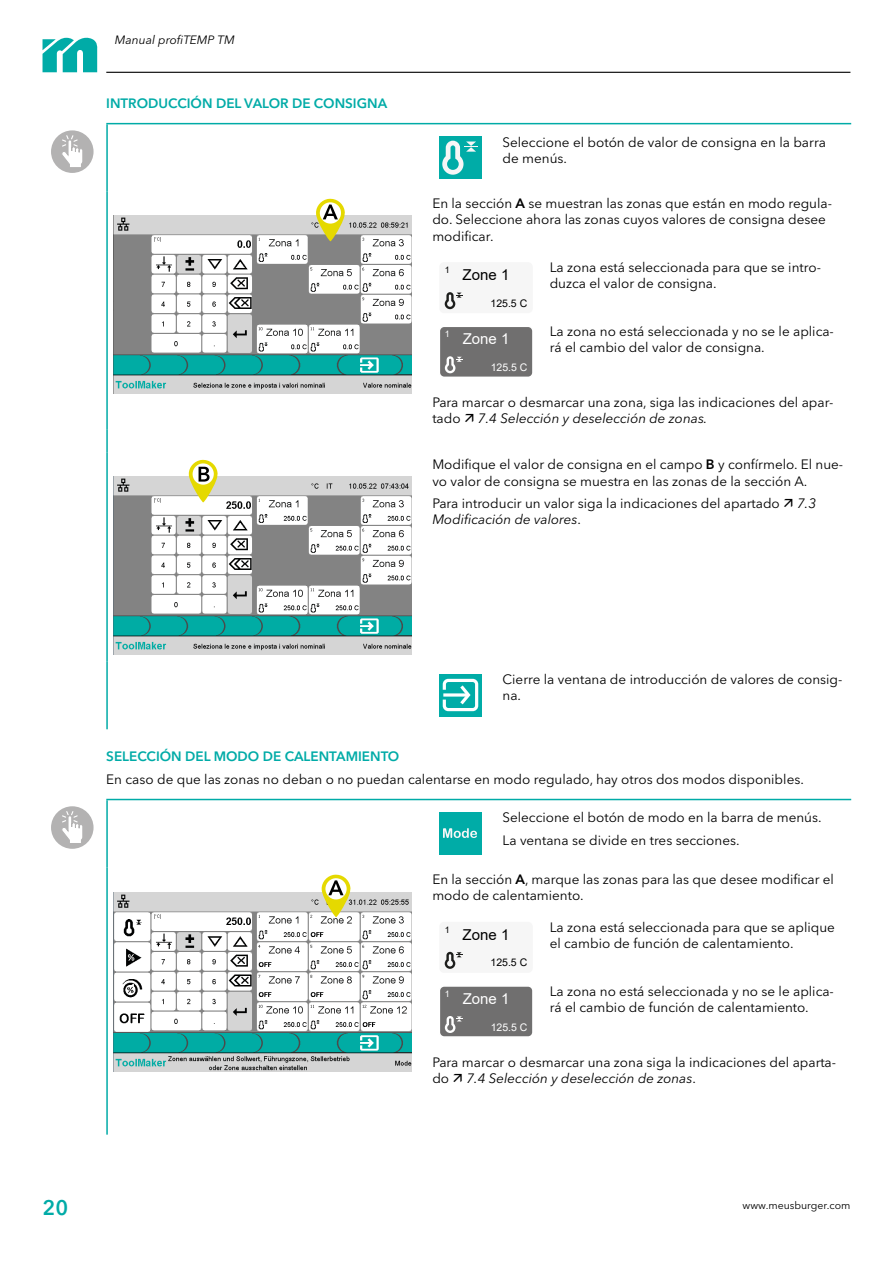
<style>
.page{position:relative;width:893px;height:1263px;background:#fff}
.page>*{position:absolute;margin:0;border:0;box-sizing:border-box;transform-origin:0 0}
.t1{font:600 21px "Avenir Next W1 G";color:#00aba7}
.t2{font:15px "Arial";color:#000}
.t3{font:15px "Arial";color:#fff}
.A_Lauftext{font:13.5px/16.2px "Avenir Next W1 G";color:#000}
.A_Lauftext-2{font:italic 13.5px "Avenir Next W1 G";color:#000}
.A_Trenner4{font:600 13.5px "Avenir Next W1 G";color:#00aba7}
.t4{font:italic 12px "Avenir Next W1 G";color:#000}
.t5{font:10.5px "Avenir Next W1 G";color:#000}
.t6{font:10.5px "Arial";color:#000}
.t7{font:10.5px "Arial";color:#fff}
.t8{font:9px "Arial";color:#000}
.t9{font:9px "Arial";color:#fff}
.s1{font-weight:600}
.s2{font-style:normal}
</style>
<div class="page">
<hr style="left:106px;top:72px;width:744px;height:1px;background:#000">
<svg style="left:43px;top:37px;width:55px;height:35px"></svg>
<hr style="left:106px;top:123px;width:320px;height:1px;background:#00aba7">
<hr style="left:106px;top:124px;width:2px;height:68px;background:#00aba7">
<hr style="left:426px;top:123px;width:425px;height:1px;background:#00aba7">
<hr style="left:106px;top:192px;width:2px;height:238px;background:#00aba7">
<hr style="left:106px;top:430px;width:2px;height:23px;background:#00aba7">
<hr style="left:106px;top:453px;width:2px;height:208px;background:#00aba7">
<hr style="left:106px;top:661px;width:2px;height:68px;background:#00aba7">
<div style="left:439px;top:136px;width:42px;height:43px;background:#00aca7"></div>
<svg style="left:442px;top:141px;width:36px;height:34px"></svg>
<img style="left:113px;top:215px;width:298px;height:179px">
<svg style="left:316px;top:198px;width:29px;height:44px"></svg>
<div style="left:439px;top:262px;width:94px;height:51px;background:#f6f6f6;border-radius:5px"></div>
<svg style="left:445px;top:292px;width:17px;height:17px"></svg>
<div style="left:439px;top:326px;width:94px;height:51px;background:#706f6f;border-radius:5px"></div>
<div style="left:439px;top:326px;width:94px;height:52px;border:2px solid #fff;border-radius:5px"></div>
<svg style="left:445px;top:356px;width:18px;height:17px"></svg>
<img style="left:113px;top:476px;width:298px;height:179px">
<svg style="left:189px;top:459px;width:29px;height:44px"></svg>
<svg style="left:439px;top:674px;width:43px;height:42px"></svg>
<div style="left:443px;top:679px;width:35px;height:32px;background:#00aca7;border:3px solid #fff;border-radius:4px"></div>
<svg style="left:443px;top:693px;width:14px;height:4px"></svg>
<svg style="left:457px;top:682px;width:16px;height:26px"></svg>
<hr style="left:106px;top:799px;width:320px;height:1px;background:#00aba7">
<hr style="left:106px;top:800px;width:2px;height:67px;background:#00aba7">
<hr style="left:426px;top:799px;width:425px;height:1px;background:#00aba7">
<hr style="left:106px;top:867px;width:2px;height:267px;background:#00aba7">
<div style="left:439px;top:812px;width:42px;height:43px;background:#00aca7"></div>
<svg style="left:443px;top:828px;width:34px;height:10px"></svg>
<img style="left:113px;top:893px;width:298px;height:178px">
<svg style="left:322px;top:874px;width:29px;height:43px"></svg>
<div style="left:439px;top:922px;width:94px;height:51px;background:#f6f6f6;border-radius:5px"></div>
<svg style="left:445px;top:952px;width:17px;height:17px"></svg>
<div style="left:439px;top:986px;width:94px;height:51px;background:#706f6f;border-radius:5px"></div>
<div style="left:439px;top:986px;width:94px;height:52px;border:2px solid #fff;border-radius:5px"></div>
<svg style="left:445px;top:1016px;width:18px;height:17px"></svg>
<div style="left:51px;top:130px;width:43px;height:43px;background:#b3b2b2;border-radius:50%"></div>
<svg style="left:62px;top:135px;width:21px;height:32px"></svg>
<div style="left:51px;top:806px;width:43px;height:43px;background:#b3b2b2;border-radius:50%"></div>
<svg style="left:62px;top:811px;width:21px;height:32px"></svg>
<p class="t4" style="left:115px;top:32px;width:121px">Manual profiTEMP TM</p>
<p class="A_Trenner4" style="left:106px;top:95px;width:282px">INTRODUCCIÓN DEL VALOR DE CONSIGNA</p>
<p class="A_Lauftext" style="left:502px;top:134px;width:325px">Seleccione el botón de valor de consigna en la barra de menús.</p>
<p class="A_Lauftext" style="left:432px;top:195px;width:401px">En la sección <span class="s1">A</span> se muestran las zonas que están en modo regula&shy;do. Seleccione ahora las zonas cuyos valores de consigna desee modificar.</p>
<p class="t8" style="left:445px;top:264px;width:7px">1</p>
<p class="t2" style="left:463px;top:265px;width:48px">Zone 1</p>
<p class="t6" style="left:491px;top:296px;width:38px">125.5 C</p>
<p class="A_Lauftext" style="left:550px;top:259px;width:273px">La zona está seleccionada para que se intro&shy;duzca el valor de consigna.</p>
<p class="t9" style="left:445px;top:328px;width:7px">1</p>
<p class="t3" style="left:463px;top:329px;width:48px">Zone 1</p>
<p class="t7" style="left:491px;top:360px;width:38px">125.5 C</p>
<p class="A_Lauftext" style="left:550px;top:323px;width:286px">La zona no está seleccionada y no se le aplica&shy;rá el cambio del valor de consigna.</p>
<p class="A_Lauftext" style="left:432px;top:394px;width:403px">Para marcar o desmarcar una zona, siga las indicaciones del apar&shy;tado</p>
<p class="A_Lauftext-2" style="left:478px;top:411px;width:231px">7.4 Selección y deselección de zonas.</p>
<p class="A_Lauftext" style="left:432px;top:457px;width:412px">Modifique el valor de consigna en el campo <span class="s1">B</span> y confírmelo. El nue&shy;vo valor de consigna se muestra en las zonas de la sección A.</p>
<p class="A_Lauftext" style="left:432px;top:495px;width:349px">Para introducir un valor siga la indicaciones del apartado</p>
<p class="A_Lauftext-2" style="left:797px;top:495px;width:21px">7.3</p>
<p class="A_Lauftext-2" style="left:432px;top:511px;width:150px">Modificación de valores<span class="s2">.</span></p>
<p class="A_Lauftext" style="left:502px;top:671px;width:341px">Cierre la ventana de introducción de valores de consig&shy;na.</p>
<p class="A_Trenner4" style="left:106px;top:748px;width:295px">SELECCIÓN DEL MODO DE CALENTAMIENTO</p>
<p class="A_Lauftext" style="left:106px;top:771px;width:699px">En caso de que las zonas no deban o no puedan calentarse en modo regulado, hay otros dos modos disponibles.</p>
<p class="A_Lauftext" style="left:502px;top:810px;width:321px">Seleccione el botón de modo en la barra de menús.</p>
<p class="A_Lauftext" style="left:502px;top:832px;width:239px">La ventana se divide en tres secciones.</p>
<p class="A_Lauftext" style="left:432px;top:871px;width:403px">En la sección <span class="s1">A</span>, marque las zonas para las que desee modificar el modo de calentamiento.</p>
<p class="t8" style="left:445px;top:923px;width:7px">1</p>
<p class="t2" style="left:463px;top:924px;width:48px">Zone 1</p>
<p class="t6" style="left:491px;top:955px;width:38px">125.5 C</p>
<p class="A_Lauftext" style="left:550px;top:919px;width:287px">La zona está seleccionada para que se aplique el cambio de función de calentamiento.</p>
<p class="t9" style="left:445px;top:987px;width:7px">1</p>
<p class="t3" style="left:463px;top:988px;width:48px">Zone 1</p>
<p class="t7" style="left:491px;top:1020px;width:38px">125.5 C</p>
<p class="A_Lauftext" style="left:550px;top:983px;width:286px">La zona no está seleccionada y no se le aplica&shy;rá el cambio de función de calentamiento.</p>
<p class="A_Lauftext" style="left:432px;top:1054px;width:405px">Para marcar o desmarcar una zona siga la indicaciones del aparta&shy;do</p>
<p class="A_Lauftext-2" style="left:466px;top:1070px;width:231px">7.4 Selección y deselección de zonas<span class="s2">.</span></p>
<h1 class="t1" style="left:43px;top:1195px;width:27px">20</h1>
<p class="t5" style="left:743px;top:1199px;width:109px">www.meusburger.com</p>
</div>
